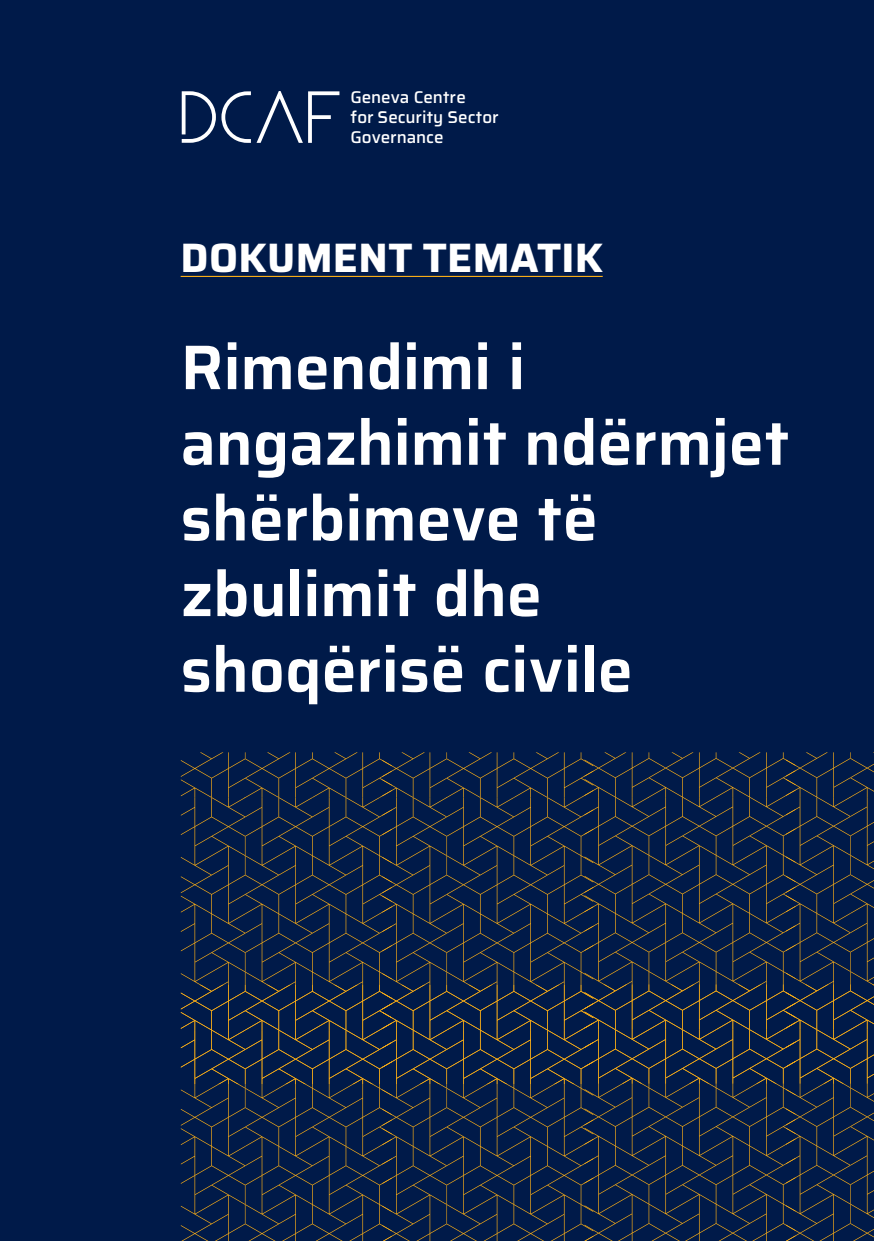
<style>
.page{position:relative;width:874px;height:1241px;background:#fff}
.page>*{position:absolute;margin:0;border:0;box-sizing:border-box;transform-origin:0 0}
.t1{font:600 63px/75.6px "Saira";letter-spacing:-.005em;color:#fff}
.t2{font:700 41.12px "Saira";letter-spacing:.01em;color:#fff}
.t3{font:500 16.97px/19.8px "Saira";color:#fff}
</style>
<div class="page">
<div style="left:0;top:0;width:873px;height:1240px;background:#001a49"></div>
<hr style="left:180px;top:276px;width:422px;height:1px;background:#fcaf17">
<svg style="left:181px;top:752px;width:692px;height:488px"></svg>
<svg style="left:182px;top:91px;width:157px;height:52px"></svg>
<p class="t3" style="left:350px;top:87px;width:150px">Geneva Centre<br>for Security Sector<br>Governance</p>
<p class="t2" style="left:180px;top:225px;width:424px">DOKUMENT TEMATIK</p>
<p class="t1" style="left:180px;top:329px;width:609px">Rimendimi i angazhimit ndërmjet shërbimeve të zbulimit dhe shoqërisë civile</p>
</div>
